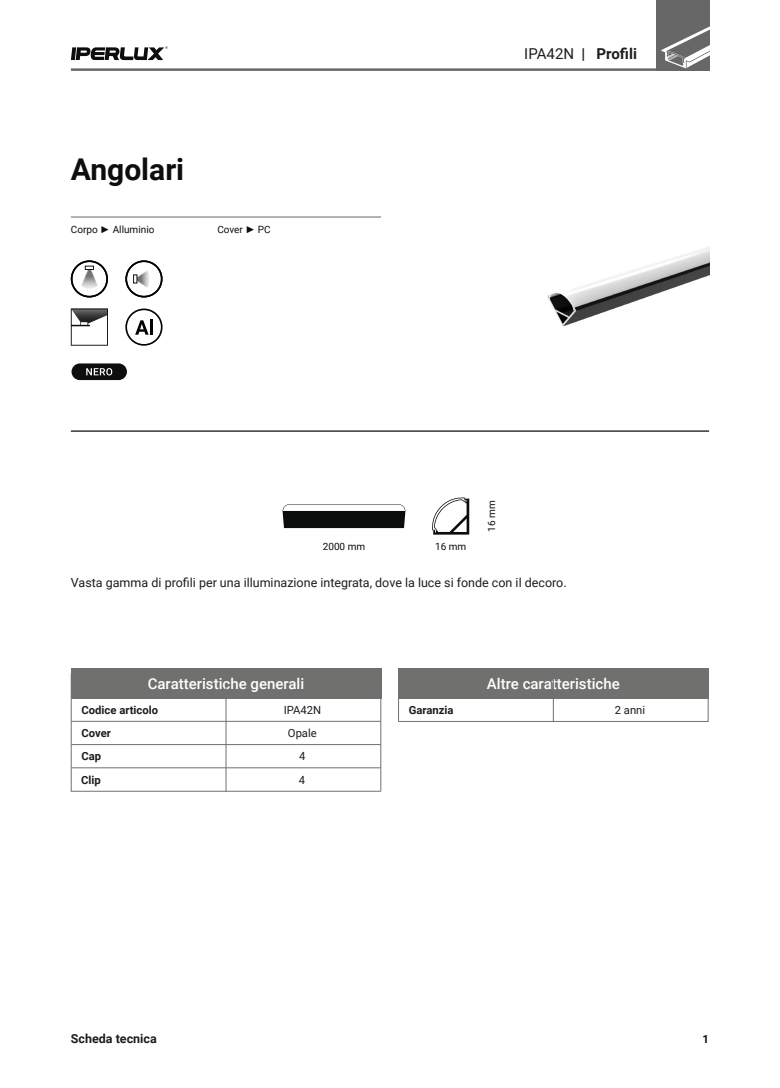
<style>
.page{position:relative;width:780px;height:1088px;background:#fff}
.page>*{position:absolute;margin:0;border:0;box-sizing:border-box;transform-origin:0 0}
.Titolo{font:700 30px "Roboto";color:#0d0e0e}
.t1{font:500 15px "Roboto";color:#fff}
.t2{font:700 15px "Roboto";color:#1d1d1b}
.Testo_Doppia_pagina{font:12.5px "Roboto";color:#1d1d1b}
.t3{font:700 12.5px "Roboto";color:#1d1d1b}
.indice_prodotti{font:700 11.25px "Roboto";color:#1d1d1b}
.indice_prodotti-2{font:11.25px "Roboto";color:#1d1d1b}
.t4{font:700 11.25px "Roboto";color:#0d0e0e}
.Sottotitolo{font:10px "Roboto";color:#0d0e0e}
.Testo_tabella{font:10px "Roboto";color:#0d0e0e}
.s1{font-family:"Franklin Gothic";font-weight:800}
.s2{font-weight:400}
</style>
<div class="page">
<svg style="left:71px;top:46px;width:97px;height:14px"></svg>
<div style="left:656px;top:0;width:53px;height:71px;background:#676767"></div>
<hr style="left:71px;top:68px;width:638px;height:3px;background:#676767">
<div style="left:71px;top:668px;width:310px;height:30px;background:#70706f"></div>
<hr style="left:71px;top:721px;width:310px;height:1px;background:#70706f">
<hr style="left:71px;top:744px;width:310px;height:1px;background:#70706f">
<hr style="left:71px;top:767px;width:310px;height:1px;background:#70706f">
<hr style="left:71px;top:791px;width:309px;height:1px;background:#70706f">
<hr style="left:71px;top:674px;width:1px;height:117px;background:#70706f">
<hr style="left:380px;top:674px;width:1px;height:117px;background:#70706f">
<hr style="left:226px;top:684px;width:1px;height:107px;background:#70706f">
<hr style="left:71px;top:430px;width:638px;height:2px;background:#0c0d0d">
<hr style="left:71px;top:217px;width:310px;height:1px;background:#676767">
<div style="left:398px;top:668px;width:310px;height:30px;background:#70706f"></div>
<hr style="left:398px;top:721px;width:310px;height:1px;background:#70706f">
<hr style="left:398px;top:668px;width:1px;height:54px;background:#70706f">
<hr style="left:707px;top:668px;width:1px;height:54px;background:#70706f">
<hr style="left:553px;top:679px;width:1px;height:43px;background:#70706f">
<svg style="left:661px;top:27px;width:48px;height:41px"></svg>
<svg style="left:125px;top:308px;width:37px;height:38px"></svg>
<hr style="left:150px;top:319px;width:3px;height:16px;background:#020203">
<svg style="left:71px;top:308px;width:37px;height:38px"></svg>
<svg style="left:125px;top:260px;width:37px;height:37px"></svg>
<svg style="left:71px;top:260px;width:37px;height:37px"></svg>
<svg style="left:432px;top:497px;width:37px;height:38px"></svg>
<svg style="left:282px;top:504px;width:123px;height:24px"></svg>
<img style="left:547px;top:247px;width:162px;height:80px">
<div style="left:71px;top:363px;width:56px;height:17px;background:#0d0e0e;border-radius:8px"></div>
<svg style="left:86px;top:368px;width:26px;height:7px"></svg>
<p class="Titolo" style="left:71px;top:148px;width:115px">Angolari</p>
<p class="Sottotitolo" style="left:71px;top:223px;width:85px">Corpo <span class="s1">►</span> Alluminio</p>
<p class="Sottotitolo" style="left:217px;top:223px;width:55px">Cover <span class="s1">►</span> PC</p>
<p class="t2" style="left:524px;top:43px;width:114px"><span class="s2">IPA42N</span> | Profili</p>
<p class="Testo_tabella" style="left:323px;top:539px;width:44px">2000 mm</p>
<p class="Testo_tabella" style="left:435px;top:539px;width:33px">16 mm</p>
<p class="Testo_tabella" style="left:484px;top:532px;width:33px;rotate:-90deg">16 mm</p>
<p class="Testo_Doppia_pagina" style="left:71px;top:574px;width:497px">Vasta gamma di profili per una illuminazione integrata, dove la luce si fonde con il decoro.</p>
<p class="t1" style="left:148px;top:673px;width:158px">Caratteristiche generali</p>
<p class="indice_prodotti-2" style="left:283px;top:702px;width:39px">IPA42N</p>
<p class="indice_prodotti-2" style="left:288px;top:725px;width:30px">Opale</p>
<p class="indice_prodotti-2" style="left:299px;top:748px;width:8px">4</p>
<p class="indice_prodotti-2" style="left:299px;top:772px;width:8px">4</p>
<p class="indice_prodotti" style="left:81px;top:702px;width:78px">Codice articolo</p>
<p class="indice_prodotti" style="left:81px;top:725px;width:31px">Cover</p>
<p class="indice_prodotti" style="left:81px;top:748px;width:21px">Cap</p>
<p class="indice_prodotti" style="left:81px;top:772px;width:21px">Clip</p>
<p class="t1" style="left:487px;top:673px;width:134px">Altre caratteristiche</p>
<p class="indice_prodotti" style="left:409px;top:702px;width:46px">Garanzia</p>
<p class="indice_prodotti-2" style="left:614px;top:702px;width:32px">2 anni</p>
<p class="t3" style="left:71px;top:1030px;width:87px">Scheda tecnica</p>
<p class="t4" style="left:702px;top:1031px;width:8px">1</p>
</div>
